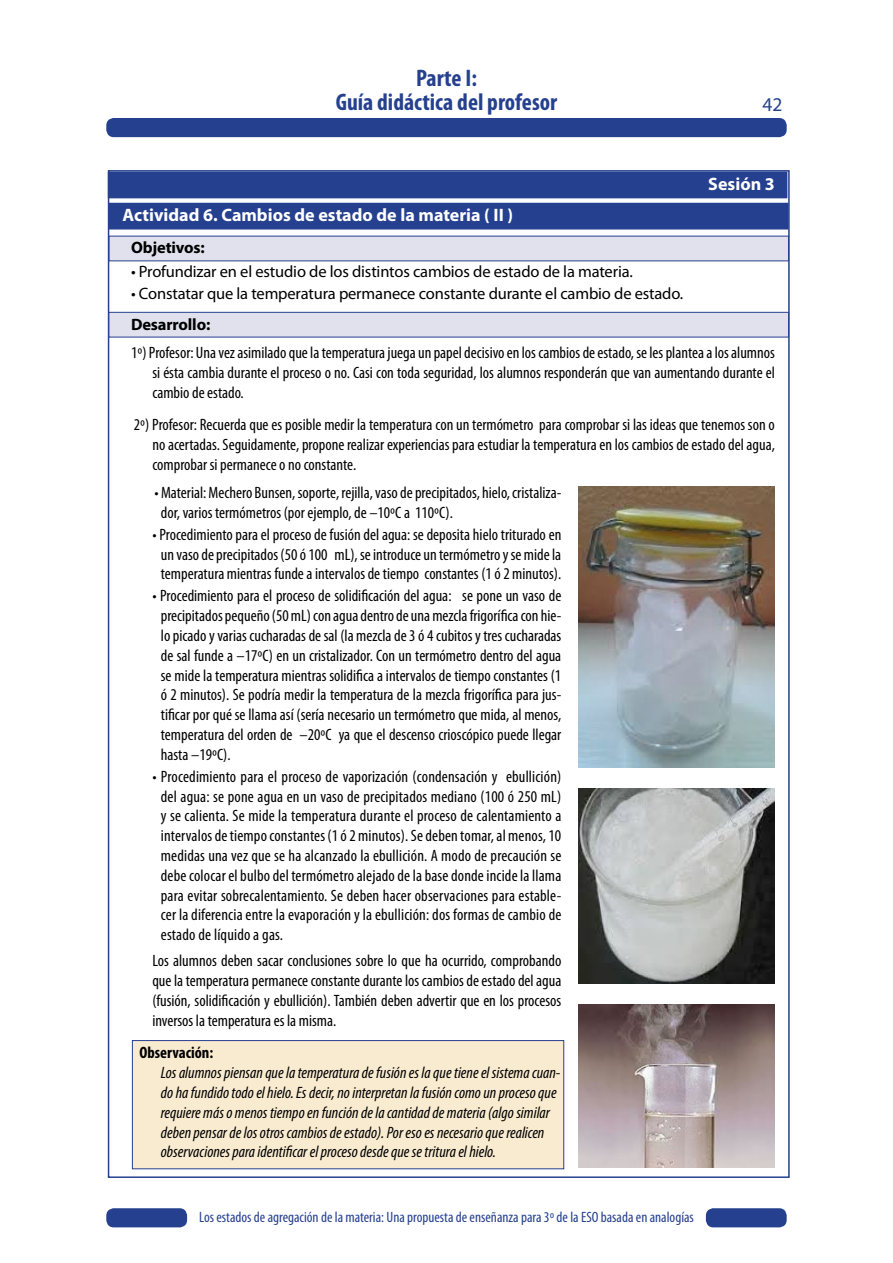
<style>
.page{position:relative;width:893px;height:1263px;background:#fff}
.page>*{position:absolute;margin:0;border:0;box-sizing:border-box;transform-origin:0 0}
.t1{font:700 condensed 24px/24px "Myriad Pro";color:#25408f;text-align:center}
.t2{font:19.5px "Myriad Pro";color:#25408f}
.t3{font:700 18px "Myriad Pro";color:#fff}
.t4{font:condensed 16.5px/19.8px "Myriad Pro";color:#000;text-align:justify}
.t5{font:italic condensed 16.5px/19.8px "Myriad Pro";color:#000}
.t6{font:16.5px "Myriad Pro";letter-spacing:-.01em;color:#000}
.t7{font:700 16.5px "Myriad Pro";letter-spacing:-.01em;color:#000}
.t8{font:700 condensed 16.5px "Myriad Pro";color:#000}
.t9{font:condensed 15px "Myriad Pro";color:#25408f}
</style>
<div class="page">
<div style="left:106px;top:1208px;width:81px;height:19px;background:#25408f;border-radius:7px"></div>
<div style="left:706px;top:1208px;width:81px;height:19px;background:#25408f;border-radius:7px"></div>
<div style="left:106px;top:118px;width:681px;height:19px;background:#25408f;border-radius:7px"></div>
<div style="left:132px;top:1040px;width:432px;height:129px;background:#f9ebd0;border:1px solid #25408f"></div>
<div style="left:106px;top:170px;width:683px;height:30px;background:#25408f;border:2px solid #fff"></div>
<div style="left:107px;top:201px;width:683px;height:30px;background:#25408f;border:2px solid #fff"></div>
<div style="left:109px;top:236px;width:680px;height:25px;background:#e1e0ed"></div>
<div style="left:109px;top:312px;width:680px;height:25px;background:#e1e0ed;border:1px solid #25408f"></div>
<img style="left:578px;top:487px;width:197px;height:280px">
<img style="left:578px;top:788px;width:197px;height:195px">
<img style="left:578px;top:1004px;width:197px;height:164px">
<h1 class="t1" style="left:336px;top:66px;width:223px">Parte I:<br>Guía didáctica del profesor</h1>
<p class="t2" style="left:762px;top:92px;width:22px">42</p>
<p class="t3" style="left:708px;top:172px;width:68px">Sesión 3</p>
<p class="t3" style="left:123px;top:203px;width:392px">Actividad 6. Cambios de estado de la materia ( II )</p>
<p class="t7" style="left:131px;top:237px;width:75px">Objetivos:</p>
<p class="t6" style="left:131px;top:262px;width:503px">• Profundizar en el estudio de los distintos cambios de estado de la materia.</p>
<p class="t6" style="left:131px;top:284px;width:554px">• Constatar que la temperatura permanece constante durante el cambio de estado.</p>
<p class="t7" style="left:131px;top:313px;width:81px">Desarrollo:</p>
<p class="t4" style="left:152px;top:342px;width:624px;text-indent:-21px">1º) Profesor: Una vez asimilado que la temperatura juega un papel decisivo en los cambios de estado, se les plantea a los alumnos si ésta cambia durante el proceso o no. Casi con toda seguridad, los alumnos responderán que van aumentando durante el cambio de estado.</p>
<p class="t4" style="left:152px;top:415px;width:624px;text-indent:-18px">2º) Profesor: Recuerda que es posible medir la temperatura con un termómetro para comprobar si las ideas que tenemos son o no acertadas. Seguidamente, propone realizar experiencias para estudiar la temperatura en los cambios de estado del agua, comprobar si permanece o no constante.</p>
<p class="t4" style="left:161px;top:483px;width:402px;text-indent:-6px">• Material: Mechero Bunsen, soporte, rejilla, vaso de precipitados, hielo, cristaliza&shy;dor, varios termómetros (por ejemplo, de –10ºC a 110ºC).</p>
<p class="t4" style="left:152px;top:524px;width:410px;text-align:center">• Procedimiento para el proceso de fusión del agua: se deposita hielo triturado en un vaso de precipitados (50 ó 100 mL), se introduce un termómetro y se mide la temperatura mientras funde a intervalos de tiempo constantes (1 ó 2 minutos).</p>
<p class="t4" style="left:161px;top:586px;width:402px;text-indent:-8px">• Procedimiento para el proceso de solidificación del agua: se pone un vaso de precipitados pequeño (50 mL) con agua dentro de una mezcla frigorífica con hie&shy;lo picado y varias cucharadas de sal (la mezcla de 3 ó 4 cubitos y tres cucharadas de sal funde a –17ºC) en un cristalizador. Con un termómetro dentro del agua se mide la temperatura mientras solidifica a intervalos de tiempo constantes (1 ó 2 minutos). Se podría medir la temperatura de la mezcla frigorífica para jus&shy;tificar por qué se llama así (sería necesario un termómetro que mida, al menos, temperatura del orden de –20ºC ya que el descenso crioscópico puede llegar hasta –19ºC).</p>
<p class="t4" style="left:161px;top:766px;width:402px;text-indent:-8px">• Procedimiento para el proceso de vaporización (condensación y ebullición) del agua: se pone agua en un vaso de precipitados mediano (100 ó 250 mL) y se calienta. Se mide la temperatura durante el proceso de calentamiento a intervalos de tiempo constantes (1 ó 2 minutos). Se deben tomar, al menos, 10 medidas una vez que se ha alcanzado la ebullición. A modo de precaución se debe colocar el bulbo del termómetro alejado de la base donde incide la llama para evitar sobrecalentamiento. Se deben hacer observaciones para estable&shy;cer la diferencia entre la evaporación y la ebullición: dos formas de cambio de estado de líquido a gas.</p>
<p class="t4" style="left:152px;top:951px;width:411px">Los alumnos deben sacar conclusiones sobre lo que ha ocurrido, comprobando que la temperatura permanece constante durante los cambios de estado del agua (fusión, solidificación y ebullición). También deben advertir que en los procesos inversos la temperatura es la misma.</p>
<p class="t8" style="left:140px;top:1042px;width:75px">Observación:</p>
<p class="t5" style="left:161px;top:1062px;width:401px">Los alumnos piensan que la temperatura de fusión es la que tiene el sistema cuan&shy;do ha fundido todo el hielo. Es decir, no interpretan la fusión como un proceso que requiere más o menos tiempo en función de la cantidad de materia (algo similar deben pensar de los otros cambios de estado). Por eso es necesario que realicen observaciones para identificar el proceso desde que se tritura el hielo.</p>
<p class="t9" style="left:199px;top:1208px;width:496px">Los estados de agregación de la materia: Una propuesta de enseñanza para 3º de la ESO basada en analogías</p>
</div>
